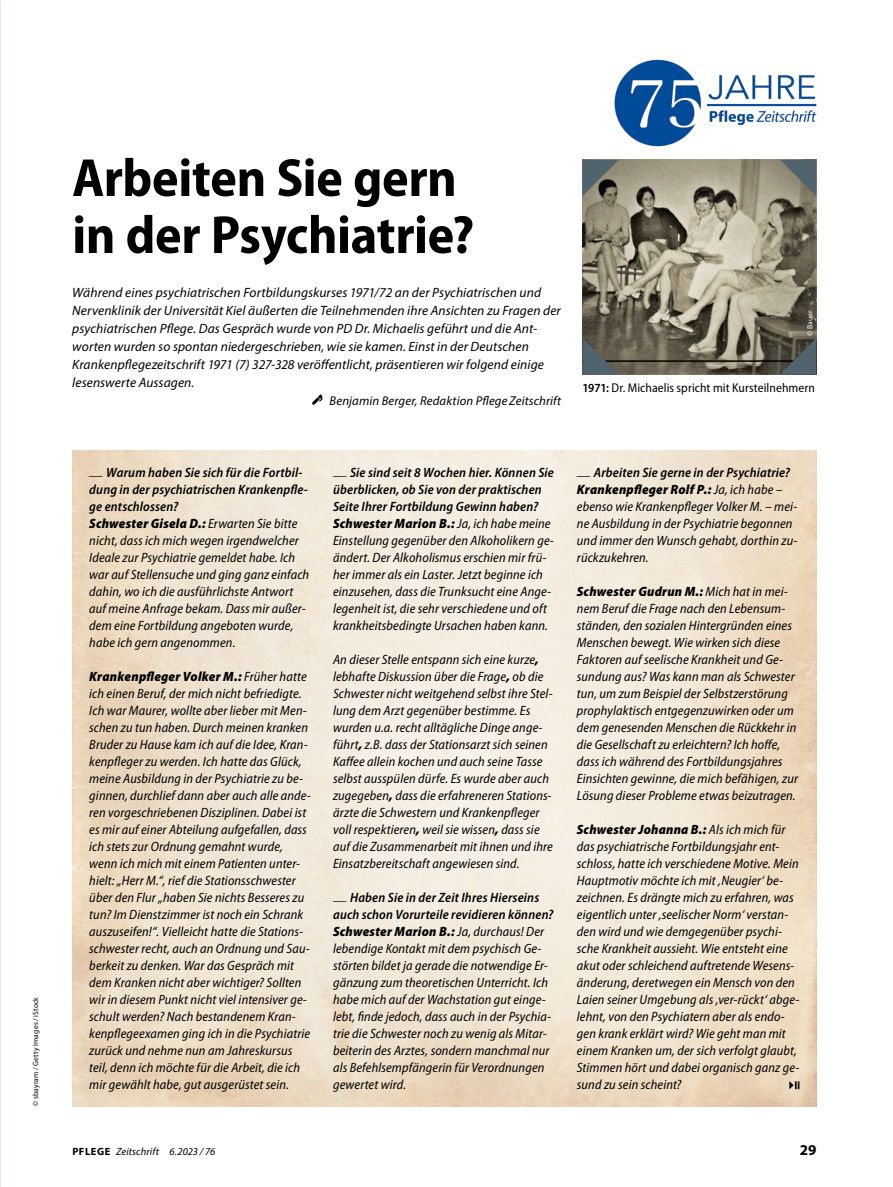
<style>
.page{position:relative;width:893px;height:1187px;background:#fff}
.page>*{position:absolute;margin:0;border:0;box-sizing:border-box;transform-origin:0 0}
.Title_1_Interview{font:700 semi-condensed 54px/57px "Myriad Pro";letter-spacing:-.01em;color:#000}
.t1{font:700 15px "Myriad Pro";color:#000}
.Para_Answer_Intervie{font:italic semi-condensed 13.5px/17px "Myriad Pro";letter-spacing:.01em;color:#000}
.Trailer_66{font:italic 13.5px/18px "Myriad Pro";letter-spacing:.005em;color:#000}
.t2{font:italic 600 semi-condensed 13.5px/17px "Myriad Pro";letter-spacing:.015em;color:#000}
.Image_Caption_Line{font:semi-condensed 12.75px "Myriad Pro";letter-spacing:.005em;color:#000}
.Trailer_66-2{font:italic 12.75px "Myriad Pro";letter-spacing:.01em;color:#000}
.t3{font:italic 10.5px "Myriad Pro";letter-spacing:.005em;color:#000}
.t4{font:7.5px "Myriad Pro Regular 2";letter-spacing:.02em;color:#000}
.t5{font:7.5px "Myriad Pro Regular 2";letter-spacing:.025em;color:#fff}
.s1{font-weight:600;font-size:12.45px}
.s2{font-weight:300;font-style:normal;font-stretch:normal}
.s3{font-weight:900}
.s4{font-weight:700;font-style:normal}
</style>
<div class="page">
<img style="left:614px;top:59px;width:202px;height:88px">
<img style="left:72px;top:451px;width:744px;height:655px">
<svg style="left:312px;top:394px;width:11px;height:10px"></svg>
<svg style="left:789px;top:1081px;width:10px;height:8px"></svg>
<img style="left:583px;top:159px;width:233px;height:215px">
<hr style="left:583px;top:360px;width:233px;height:2px;background:#000">
<svg style="left:582px;top:160px;width:36px;height:36px"></svg>
<svg style="left:780px;top:160px;width:36px;height:36px"></svg>
<svg style="left:780px;top:338px;width:36px;height:36px"></svg>
<svg style="left:583px;top:338px;width:36px;height:36px"></svg>
<p class="t4" style="left:31px;top:1106px;width:111px;rotate:-90deg">© sbayram / Getty Images / iStock</p>
<p class="Title_1_Interview" style="left:72px;top:150px;width:403px">Arbeiten Sie gern in der Psychiatrie?</p>
<p class="Trailer_66" style="left:72px;top:283px;width:490px">Während eines psychiatrischen Fortbildungskurses 1971/72 an der Psychiatrischen und Nervenklinik der Universität Kiel äußerten die Teilnehmenden ihre Ansichten zu Fragen der psychiatrischen Pflege. Das Gespräch wurde von PD Dr. Michaelis geführt und die Ant&shy;worten wurden so spontan niedergeschrieben, wie sie kamen. Einst in der Deutschen Krankenpflegezeitschrift 1971 (7) 327-328 veröffentlicht, präsentieren wir folgend einige lesenswerte Aussagen.</p>
<p class="Trailer_66-2" style="left:330px;top:392px;width:233px">Benjamin Berger, Redaktion Pflege Zeitschrift</p>
<p class="t5" style="left:805px;top:336px;width:27px;rotate:-90deg">© Bauer</p>
<p class="Image_Caption_Line" style="left:583px;top:380px;width:234px"><span class="s1">1971:</span> Dr. Michaelis spricht mit Kursteilnehmern</p>
<p class="t2" style="left:89px;top:464px;width:220px"><span class="s2">_</span> Warum haben Sie sich für die Fortbil&shy;dung in der psychiatrischen Krankenpfle&shy;ge entschlossen?</p>
<p class="Para_Answer_Intervie" style="left:89px;top:515px;width:221px"><span class="s3">Schwester Gisela D.:</span> Erwarten Sie bitte nicht, dass ich mich wegen irgendwelcher Ideale zur Psychiatrie gemeldet habe. Ich war auf Stellensuche und ging ganz einfach dahin, wo ich die ausführlichste Antwort auf meine Anfrage bekam. Dass mir außer&shy;dem eine Fortbildung angeboten wurde, habe ich gern angenommen.</p>
<p class="Para_Answer_Intervie" style="left:89px;top:668px;width:223px"><span class="s3">Krankenpfleger Volker M.:</span> Früher hatte ich einen Beruf, der mich nicht befriedigte.<br>Ich war Maurer, wollte aber lieber mit Men&shy;schen zu tun haben. Durch meinen kranken Bruder zu Hause kam ich auf die Idee, Kran&shy;kenpfleger zu werden. Ich hatte das Glück, meine Ausbildung in der Psychiatrie zu be&shy;ginnen, durchlief dann aber auch alle ande&shy;ren vorgeschriebenen Disziplinen. Dabei ist es mir auf einer Abteilung aufgefallen, dass ich stets zur Ordnung gemahnt wurde, wenn ich mich mit einem Patienten unter&shy;hielt: „Herr M.“, rief die Stationsschwester über den Flur „haben Sie nichts Besseres zu tun? Im Dienstzimmer ist noch ein Schrank auszuseifen!“. Vielleicht hatte die Stations&shy;schwester recht, auch an Ordnung und Sau&shy;berkeit zu denken. War das Gespräch mit dem Kranken nicht aber wichtiger? Sollten wir in diesem Punkt nicht viel intensiver ge&shy;schult werden? Nach bestandenem Kran&shy;kenpflegeexamen ging ich in die Psychiatrie zurück und nehme nun am Jahreskursus teil, denn ich möchte für die Arbeit, die ich mir gewählt habe, gut ausgerüstet sein.</p>
<p class="t2" style="left:333px;top:464px;width:222px"><span class="s2">_</span> Sie sind seit 8 Wochen hier. Können Sie überblicken, ob Sie von der praktischen<br>Seite Ihrer Fortbildung Gewinn haben?</p>
<p class="Para_Answer_Intervie" style="left:333px;top:515px;width:222px"><span class="s3">Schwester Marion B.:</span> Ja, ich habe meine Einstellung gegenüber den Alkoholikern ge&shy;ändert. Der Alkoholismus erschien mir frü&shy;her immer als ein Laster. Jetzt beginne ich einzusehen, dass die Trunksucht eine Ange&shy;legenheit ist, die sehr verschiedene und oft krankheitsbedingte Ursachen haben kann.</p>
<p class="Para_Answer_Intervie" style="left:333px;top:651px;width:221px">An dieser Stelle entspann sich eine kurze<span class="s3">, </span>lebhafte Diskussion über die Frage<span class="s3">,</span> ob die Schwester nicht weitgehend selbst ihre Stel&shy;lung dem Arzt gegenüber bestimme. Es wurden u.a. recht alltägliche Dinge ange&shy;führt<span class="s3">,</span> z.B. dass der Stationsarzt sich seinen Kaffee allein kochen und auch seine Tasse selbst ausspülen dürfe. Es wurde aber auch zugegeben<span class="s3">,</span> dass die erfahreneren Stations&shy;ärzte die Schwestern und Krankenpfleger voll respektieren<span class="s3">,</span> weil sie wissen<span class="s3">,</span> dass sie auf die Zusammenarbeit mit ihnen und ihre Einsatzbereitschaft angewiesen sind.</p>
<p class="t2" style="left:333px;top:889px;width:222px"><span class="s2">_</span> Haben Sie in der Zeit Ihres Hierseins auch schon Vorurteile revidieren können?</p>
<p class="Para_Answer_Intervie" style="left:333px;top:923px;width:220px"><span class="s3">Schwester Marion B.:</span> Ja, durchaus! Der lebendige Kontakt mit dem psychisch Ge&shy;störten bildet ja gerade die notwendige Er&shy;gänzung zum theoretischen Unterricht. Ich habe mich auf der Wachstation gut einge&shy;lebt, finde jedoch, dass auch in der Psychia&shy;trie die Schwester noch zu wenig als Mitar&shy;beiterin des Arztes, sondern manchmal nur als Befehlsempfängerin für Verordnungen gewertet wird.</p>
<p class="t2" style="left:577px;top:464px;width:215px"><span class="s2">_</span> Arbeiten Sie gerne in der Psychiatrie?</p>
<p class="Para_Answer_Intervie" style="left:577px;top:481px;width:222px"><span class="s3">Krankenpfleger Rolf P.:</span> Ja, ich habe – ebenso wie Krankenpfleger Volker M. – mei&shy;ne Ausbildung in der Psychiatrie begonnen und immer den Wunsch gehabt, dorthin zu&shy;rückzukehren.</p>
<p class="Para_Answer_Intervie" style="left:577px;top:583px;width:223px"><span class="s3">Schwester Gudrun M.:</span> Mich hat in mei&shy;nem Beruf die Frage nach den Lebensum&shy;ständen, den sozialen Hintergründen eines Menschen bewegt. Wie wirken sich diese Faktoren auf seelische Krankheit und Ge&shy;sundung aus? Was kann man als Schwester tun, um zum Beispiel der Selbstzerstörung prophylaktisch entgegenzuwirken oder um dem genesenden Menschen die Rückkehr in die Gesellschaft zu erleichtern? Ich hoffe, dass ich während des Fortbildungsjahres Einsichten gewinne, die mich befähigen, zur Lösung dieser Probleme etwas beizutragen.</p>
<p class="Para_Answer_Intervie" style="left:577px;top:821px;width:224px"><span class="s3">Schwester Johanna B.:</span> Als ich mich für das psychiatrische Fortbildungsjahr ent&shy;schloss, hatte ich verschiedene Motive. Mein Hauptmotiv möchte ich mit ,Neugier‘ be&shy;zeichnen. Es drängte mich zu erfahren, was eigentlich unter ,seelischer Norm‘ verstan&shy;den wird und wie demgegenüber psychi&shy;sche Krankheit aussieht. Wie entsteht eine akut oder schleichend auftretende Wesens&shy;änderung, deretwegen ein Mensch von den Laien seiner Umgebung als ,ver-rückt‘ abge&shy;lehnt, von den Psychiatern aber als endo&shy;gen krank erklärt wird? Wie geht man mit einem Kranken um, der sich verfolgt glaubt, Stimmen hört und dabei organisch ganz ge&shy;sund zu sein scheint?</p>
<p class="t3" style="left:72px;top:1144px;width:144px"><span class="s4">PFLEGE</span> Zeitschrift 6.2023 / 76</p>
<p class="t1" style="left:800px;top:1139px;width:18px">29</p>
</div>
